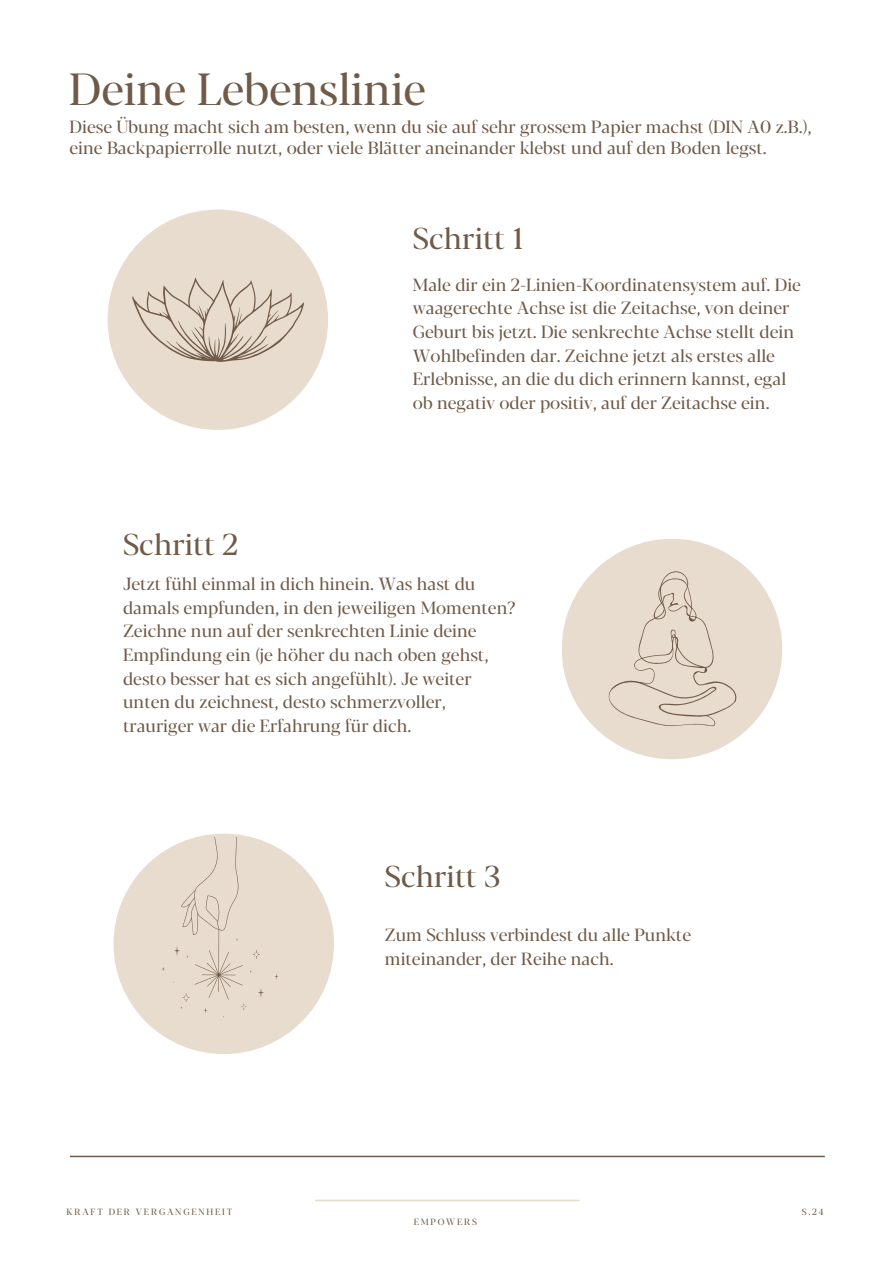
<style>
.page{position:relative;width:893px;height:1264px;background:#fff}
.page>*{position:absolute;margin:0;border:0;box-sizing:border-box;transform-origin:0 0}
.t1{font:44.85px "Blacker Display";color:#705a48}
.t2{font:30px "Blacker Display";color:#705a48}
.t3{font:17.55px/23.5px "Blacker Display";color:#705a48}
.t4{font:9px "Blacker Display";letter-spacing:.195em;color:#705a48}
</style>
<div class="page">
<div style="left:108px;top:209px;width:220px;height:221px;background:#e8dccf;border-radius:50%"></div>
<div style="left:561px;top:539px;width:221px;height:220px;background:#e8dccf;border-radius:50%"></div>
<div style="left:113px;top:833px;width:221px;height:221px;background:#e8dccf;border-radius:50%"></div>
<svg style="left:70px;top:1155px;width:754px;height:2px;background:#a29488"></svg>
<svg style="left:315px;top:1199px;width:264px;height:2px"></svg>
<svg style="left:132px;top:277px;width:172px;height:85px"></svg>
<svg style="left:608px;top:571px;width:129px;height:156px"></svg>
<svg style="left:173px;top:836px;width:91px;height:181px"></svg>
<h1 class="t1" style="left:69px;top:68px;width:358px">Deine Lebenslinie</h1>
<p class="t3" style="left:69px;top:117px;width:743px;line-height:21.3px">Diese Übung macht sich am besten, wenn du sie auf sehr grossem Papier machst (DIN A0 z.B.), eine Backpapierrolle nutzt, oder viele Blätter aneinander klebst und auf den Boden legst.</p>
<h2 class="t2" style="left:413px;top:224px;width:112px">Schritt 1</h2>
<h2 class="t2" style="left:123px;top:529px;width:117px">Schritt 2</h2>
<p class="t3" style="left:413px;top:274px;width:389px">Male dir ein 2-Linien-Koordinatensystem auf. Die waagerechte Achse ist die Zeitachse, von deiner Geburt bis jetzt. Die senkrechte Achse stellt dein Wohlbefinden dar. Zeichne jetzt als erstes alle Erlebnisse, an die du dich erinnern kannst, egal ob negativ oder positiv, auf der Zeitachse ein.</p>
<p class="t3" style="left:123px;top:573px;width:394px">Jetzt fühl einmal in dich hinein. Was hast du damals empfunden, in den jeweiligen Momenten?<br>Zeichne nun auf der senkrechten Linie deine Empfindung ein (je höher du nach oben gehst, desto besser hat es sich angefühlt). Je weiter unten du zeichnest, desto schmerzvoller, trauriger war die Erfahrung für dich.</p>
<h2 class="t2" style="left:385px;top:861px;width:117px">Schritt 3</h2>
<p class="t3" style="left:385px;top:924px;width:308px">Zum Schluss verbindest du alle Punkte miteinander, der Reihe nach.</p>
<p class="t4" style="left:66px;top:1207px;width:167px">KRAFT DER VERGANGENHEIT</p>
<p class="t4" style="left:801px;top:1207px;width:23px">S.24</p>
<p class="t4" style="left:413px;top:1217px;width:65px">EMPOWERS</p>
</div>
